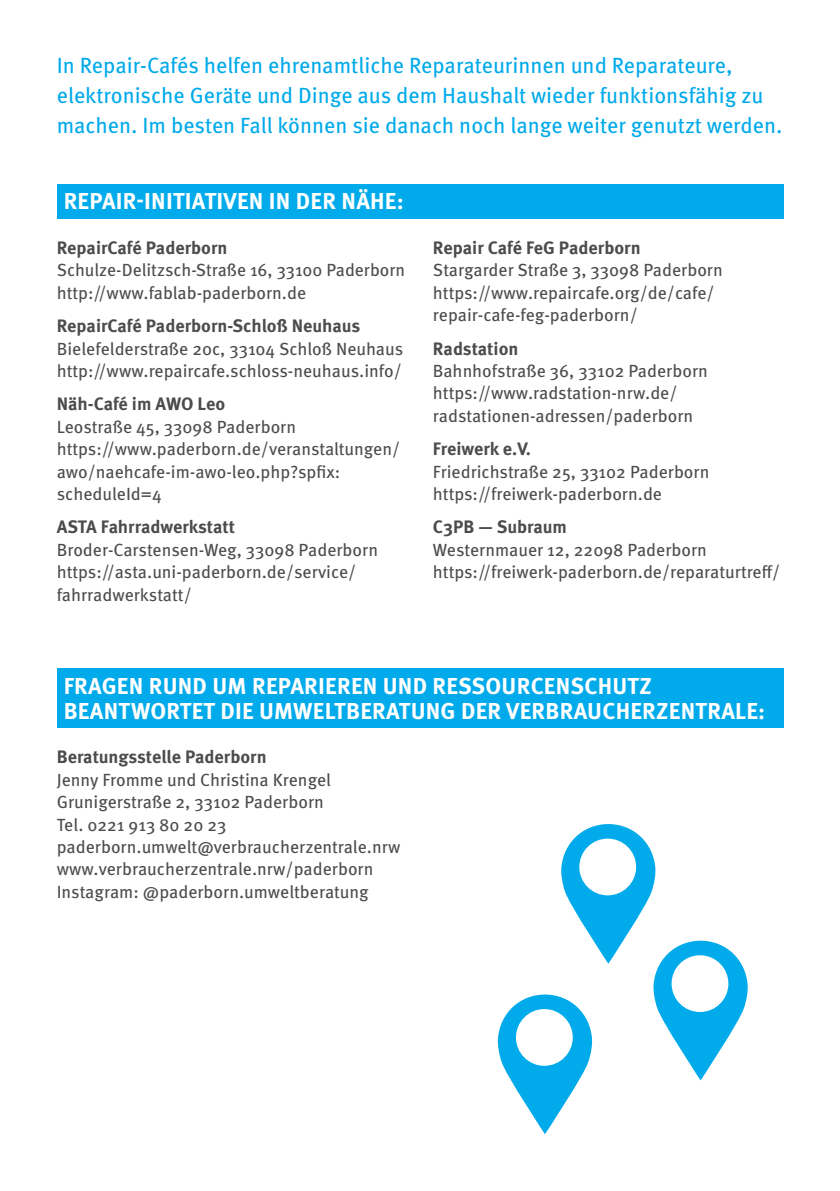
<style>
.page{position:relative;width:840px;height:1191px;background:#fff}
.page>*{position:absolute;margin:0;border:0;box-sizing:border-box;transform-origin:0 0}
.t1{font:700 23px/25px "Meta Pro";letter-spacing:.01em;color:#fff}
.t2{font:22px/30px "Meta Pro";color:#00aaeb}
.t3{font:700 18px "Meta Pro";color:#4b4c4d}
.t4{font:17.6px/22.4px "Meta Pro";color:#4b4c4d}
</style>
<div class="page">
<div style="left:57px;top:184px;width:726px;height:35px;background:#00aaeb"></div>
<div style="left:57px;top:668px;width:726px;height:60px;background:#00aaeb"></div>
<svg style="left:497px;top:824px;width:250px;height:310px"></svg>
<p class="t2" style="left:57px;top:49px;width:727px">In Repair-Cafés helfen ehrenamtliche Reparateurinnen und Reparateure, elektronische Geräte und Dinge aus dem Haushalt wieder funktionsfähig zu machen. Im besten Fall können sie danach noch lange weiter genutzt werden.</p>
<h1 class="t1" style="left:64px;top:187px;width:341px">REPAIR-INITIATIVEN IN DER NÄHE:</h1>
<p class="t3" style="left:57px;top:234px;width:172px">RepairCafé Paderborn</p>
<p class="t4" style="left:57px;top:258px;width:350px">Schulze-Delitzsch-Straße 16, 33100 Paderborn http://www.fablab-paderborn.de</p>
<p class="t3" style="left:57px;top:312px;width:305px">RepairCafé Paderborn-Schloß Neuhaus</p>
<p class="t4" style="left:57px;top:336px;width:348px">Bielefelderstraße 20c, 33104 Schloß Neuhaus http://www.repaircafe.schloss-neuhaus.info/</p>
<p class="t3" style="left:57px;top:390px;width:170px">Näh-Café im AWO Leo</p>
<p class="t4" style="left:57px;top:414px;width:345px">Leostraße 45, 33098 Paderborn https://www.paderborn.de/veranstaltungen/ awo/naehcafe-im-awo-leo.php?spfix: scheduleId=4</p>
<p class="t3" style="left:57px;top:513px;width:180px">ASTA Fahrradwerkstatt</p>
<p class="t4" style="left:57px;top:537px;width:323px">Broder-Carstensen-Weg, 33098 Paderborn https://asta.uni-paderborn.de/service/ fahrradwerkstatt/</p>
<p class="t3" style="left:432px;top:234px;width:209px">Repair Café FeG Paderborn</p>
<p class="t4" style="left:432px;top:258px;width:291px">Stargarder Straße 3, 33098 Paderborn https://www.repaircafe.org/de/cafe/ repair-cafe-feg-paderborn/</p>
<p class="t3" style="left:432px;top:334px;width:87px">Radstation</p>
<p class="t4" style="left:432px;top:358px;width:276px">Bahnhofstraße 36, 33102 Paderborn https://www.radstation-nrw.de/ radstationen-adressen/paderborn</p>
<p class="t3" style="left:432px;top:435px;width:99px">Freiwerk e.V.</p>
<p class="t4" style="left:432px;top:459px;width:278px">Friedrichstraße 25, 33102 Paderborn https://freiwerk-paderborn.de</p>
<p class="t3" style="left:432px;top:513px;width:135px">C3PB — Subraum</p>
<p class="t4" style="left:432px;top:537px;width:348px">Westernmauer 12, 22098 Paderborn https://freiwerk-paderborn.de/reparaturtreff/</p>
<h1 class="t1" style="left:64px;top:671px;width:702px">FRAGEN RUND UM REPARIEREN UND RESSOURCENSCHUTZ<br>BEANTWORTET DIE UMWELTBERATUNG DER VERBRAUCHERZENTRALE:</h1>
<p class="t3" style="left:57px;top:743px;width:211px">Beratungsstelle Paderborn</p>
<p class="t4" style="left:57px;top:767px;width:345px">Jenny Fromme und Christina Krengel Grunigerstraße 2, 33102 Paderborn<br>Tel. 0221 913 80 20 23 paderborn.umwelt@verbraucherzentrale.nrw www.verbraucherzentrale.nrw/paderborn Instagram: @paderborn.umweltberatung</p>
</div>
